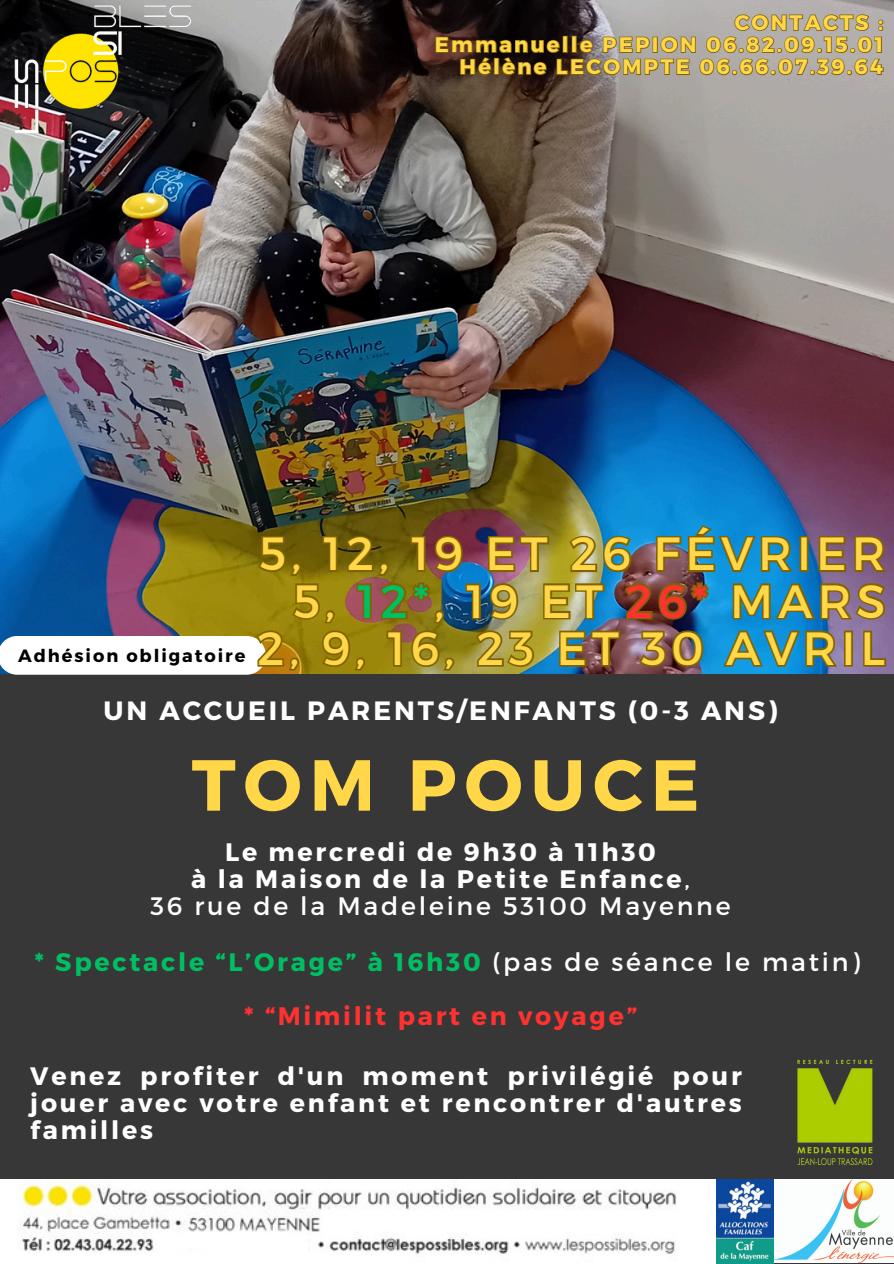
<style>
.page{position:relative;width:894px;height:1264px;background:#fff}
.page>*{position:absolute;margin:0;border:0;box-sizing:border-box;transform-origin:0 0}
.t1{font:700 72px "Montserrat";letter-spacing:.11em;color:#ffd749}
.t2{font:46.5px/47.2px "Montserrat";letter-spacing:.11em;color:#ffd749;text-align:right}
.t3{font:700 26.4px "Montserrat";letter-spacing:.11em;color:#fff}
.t4{font:700 25.2px/27px "Montserrat";letter-spacing:.11em;color:#fff;text-align:center}
.t5{font:700 25.2px "Montserrat";letter-spacing:.11em;color:#00bf63}
.t6{font:700 25.2px "Montserrat";letter-spacing:.11em;color:#ff3131}
.t7{font:700 21px/22px "Montserrat";letter-spacing:.11em;color:#ffd749;text-align:right}
.t8{font:700 17.7px "Montserrat";letter-spacing:.11em;color:#000}
.s1{color:#00bf63}
.s2{color:#ff3131}
.s3{font-weight:400}
.s4{font-weight:400;color:#fff}
</style>
<div class="page">
<img style="left:0;top:0;width:893px;height:674px">
<div style="left:0;top:674px;width:893px;height:589px;background:#373737"></div>
<img style="left:0;top:1179px;width:893px;height:84px">
<img style="left:0;top:0;width:197px;height:138px">
<img style="left:797px;top:1059px;width:76px;height:106px">
<img style="left:0;top:523px;width:889px;height:151px">
<svg style="left:434px;top:13px;width:450px;height:63px;background:#7d7059"></svg>
<p class="t7" style="left:434px;top:10px;width:450px">CONTACTS :<br>Emmanuelle PEPION 06.82.09.15.01<br>Hélène LECOMPTE 06.66.07.39.64</p>
<p class="t8" style="left:18px;top:644px;width:229px">Adhésion obligatoire</p>
<p class="t2" style="left:257px;top:528px;width:629px">5, 12, 19 ET 26 FÉVRIER<br>5, <span class="s1">12*</span>, 19 ET <span class="s2">26*</span> MARS<br>2, 9, 16, 23 ET 30 AVRIL</p>
<p class="t3" style="left:104px;top:693px;width:675px">UN ACCUEIL PARENTS/ENFANTS (0-3 ANS)</p>
<h6 class="t1" style="left:191px;top:738px;width:509px">TOM POUCE</h6>
<h2 class="t4" style="left:150px;top:837px;width:581px">Le mercredi de 9h30 à 11h30<br>à la Maison de la Petite Enfance<span class="s3">,<br>36 rue de la Madeleine 53100 Mayenne</span></h2>
<h1 class="t5" style="left:34px;top:945px;width:826px">* Spectacle “L’Orage” à 16h30 <span class="s4">(pas de séance le matin)</span></h1>
<h5 class="t6" style="left:244px;top:999px;width:394px">* “Mimilit part en voyage”</h5>
<h3 class="t4" style="left:30px;top:1061px;width:713px;text-align:justify">Venez profiter d'un moment privilégié pour jouer avec votre enfant et rencontrer d'autres familles</h3>
</div>
